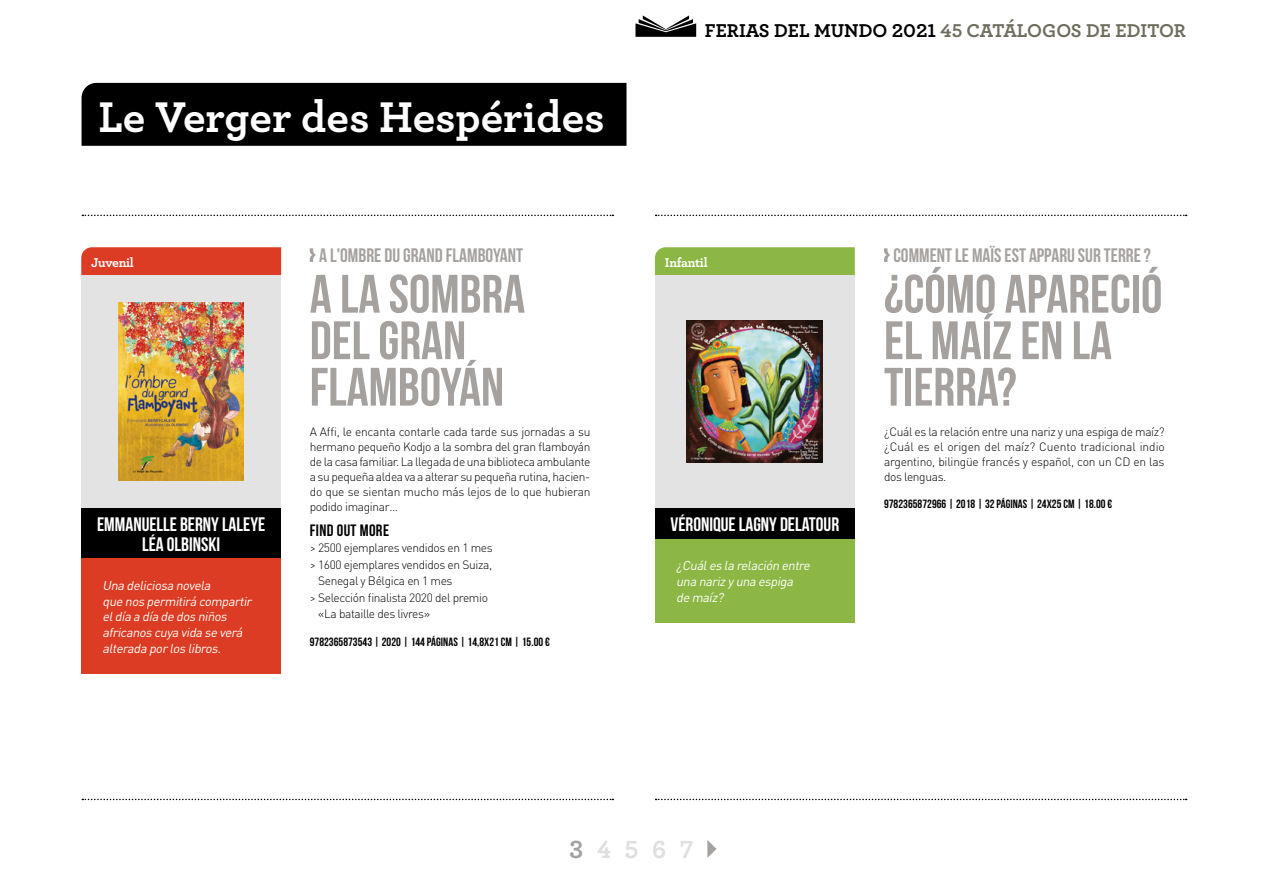
<style>
.page{position:relative;width:1263px;height:893px;background:#fff}
.page>*{position:absolute;margin:0;border:0;box-sizing:border-box;transform-origin:0 0}
.TITRE_LANGUE_2_ligne{font:54px/46.5px "Bebas Neue";color:#a5a19e}
.NOM_MAISON_D_EDITION{font:700 45px "Archer";color:#fff}
.PAGINATION{font:700 26.1px "Archer";color:#e1dfdd}
.TITRE_FRANCAIS{font:19.5px "Bebas Neue";color:#a5a19e}
.PRENOM_NOM_AUTEUR_S{font:19.5px "Bebas Neue";color:#fff}
.t1{font:700 19.5px "Archer";color:#6f6e5e}
.RIGHTS_SOLD___FIND_O{font:16.5px "Bebas Neue";letter-spacing:.025em;color:#000}
.Nom_thématique_ou_ti{font:700 13.5px "Archer";letter-spacing:-.02em;color:#fff}
.Phrase_d_accroche{font:italic 12.75px/15.8px "DIN Pro";color:#fff}
.Texte{font:300 12px/15px "DIN Pro";letter-spacing:-.02em;color:#000;text-align:justify}
.Texte_Right_sold___f{font:300 12px/16.5px "DIN Pro";letter-spacing:-.03em;color:#000}
.LIGNE_MARQUE_EAN_ANN{font:12px "Bebas Neue";letter-spacing:.005em;color:#000}
.s1{color:#000}
.s2{color:#a5a19e}
</style>
<div class="page">
<svg style="left:310px;top:248px;width:6px;height:14px"></svg>
<svg style="left:82px;top:215px;width:531px;height:1px"></svg>
<svg style="left:656px;top:215px;width:531px;height:1px"></svg>
<svg style="left:884px;top:248px;width:6px;height:14px"></svg>
<svg style="left:82px;top:799px;width:531px;height:1px"></svg>
<svg style="left:656px;top:799px;width:531px;height:1px"></svg>
<svg style="left:635px;top:15px;width:61px;height:22px"></svg>
<div style="left:82px;top:83px;width:544px;height:63px;background:#000"></div>
<svg style="left:707px;top:840px;width:9px;height:18px"></svg>
<div style="left:655px;top:247px;width:200px;height:28px;background:#8db744"></div>
<div style="left:655px;top:275px;width:200px;height:233px;background:#e3e3e3"></div>
<img style="left:687px;top:321px;width:136px;height:141px">
<div style="left:655px;top:508px;width:200px;height:32px;background:#000"></div>
<div style="left:655px;top:539px;width:200px;height:84px;background:#8db744"></div>
<div style="left:81px;top:247px;width:200px;height:28px;background:#db3c23"></div>
<div style="left:81px;top:275px;width:200px;height:233px;background:#e3e3e3"></div>
<img style="left:119px;top:302px;width:125px;height:179px">
<div style="left:81px;top:508px;width:200px;height:51px;background:#000"></div>
<div style="left:81px;top:559px;width:200px;height:115px;background:#db3c23"></div>
<p class="NOM_MAISON_D_EDITION" style="left:99px;top:82px;width:508px">Le Verger des Hespérides</p>
<p class="Nom_thématique_ou_ti" style="left:91px;top:251px;width:44px">Juvenil</p>
<p class="PRENOM_NOM_AUTEUR_S" style="left:97px;top:514px;width:170px">EMMANUELLE BERNY LALEYE</p>
<p class="PRENOM_NOM_AUTEUR_S" style="left:142px;top:533px;width:80px">LÉA OLBINSKI</p>
<p class="Phrase_d_accroche" style="left:103px;top:577px;width:153px">Una deliciosa novela<br>que nospermitirá compartir eldía a día de dosniños africanoscuya vida se verá alterada porloslibros.</p>
<p class="TITRE_FRANCAIS" style="left:319px;top:244px;width:205px">A L'OMBRE DU GRAND FLAMBOYANT</p>
<p class="TITRE_LANGUE_2_ligne" style="left:310px;top:270px;width:217px">A LA SOMBRA<br>DEL GRAN<br>FLAMBOYÁN</p>
<p class="Texte" style="left:310px;top:423px;width:282px">A Affi, le encanta contarle cada tarde sus jornadas a su hermano pequeño Kodjo a la sombra del gran flamboyán de la casa familiar. La llegada de una biblioteca ambulante a su pequeña aldea va a alterar su pequeña rutina, hacien&shy;do que se sientan mucho más lejos de lo que hubieran podido imaginar…</p>
<p class="RIGHTS_SOLD___FIND_O" style="left:310px;top:521px;width:81px">FIND OUT MORE</p>
<p class="Texte_Right_sold___f" style="left:310px;top:539px;width:185px">&gt; 2500 ejemplares vendidos en 1 mes</p>
<p class="Texte_Right_sold___f" style="left:310px;top:556px;width:184px">&gt; 1600 ejemplares vendidos en Suiza,</p>
<p class="Texte_Right_sold___f" style="left:318px;top:572px;width:136px">Senegal y Bélgica en 1 mes</p>
<p class="Texte_Right_sold___f" style="left:318px;top:589px;width:171px;text-indent:-8px">&gt; Selección finalista 2020 del premio «La bataille des livres»</p>
<p class="LIGNE_MARQUE_EAN_ANN" style="left:310px;top:635px;width:242px">9782365873543 | 2020 | 144 PÁGINAS | 14,8X21 CM | 15.00 €</p>
<p class="t1" style="left:705px;top:15px;width:483px"><span class="s1">FERIAS DEL MUNDO 2021</span> 45 CATÁLOGOS DE EDITOR</p>
<p class="Nom_thématique_ou_ti" style="left:665px;top:251px;width:44px">Infantil</p>
<p class="PRENOM_NOM_AUTEUR_S" style="left:670px;top:514px;width:170px">VÉRONIQUE LAGNY DELATOUR</p>
<p class="Phrase_d_accroche" style="left:676px;top:557px;width:138px">¿Cuálesla relación entre una narizyuna espiga de maíz?</p>
<p class="TITRE_FRANCAIS" style="left:893px;top:244px;width:259px">COMMENT LE MAÏS EST APPARU SUR TERRE ?</p>
<p class="TITRE_LANGUE_2_ligne" style="left:884px;top:270px;width:280px">¿CÓMO APARECIÓ<br>EL MAÍZ EN LA<br>TIERRA?</p>
<p class="Texte" style="left:884px;top:423px;width:282px">¿Cuál es la relación entre una nariz y una espiga de maíz? ¿Cuál es el origen del maíz? Cuento tradicional indio argentino, bilingüe francés y español, con un CD en las dos lenguas.</p>
<p class="LIGNE_MARQUE_EAN_ANN" style="left:884px;top:498px;width:230px">9782365872966 | 2018 | 32 PÁGINAS | 24X25 CM | 18.00 €</p>
<p class="PAGINATION" style="left:569px;top:829px;width:126px"><span class="s2">3</span> 4 5 6 7</p>
</div>
